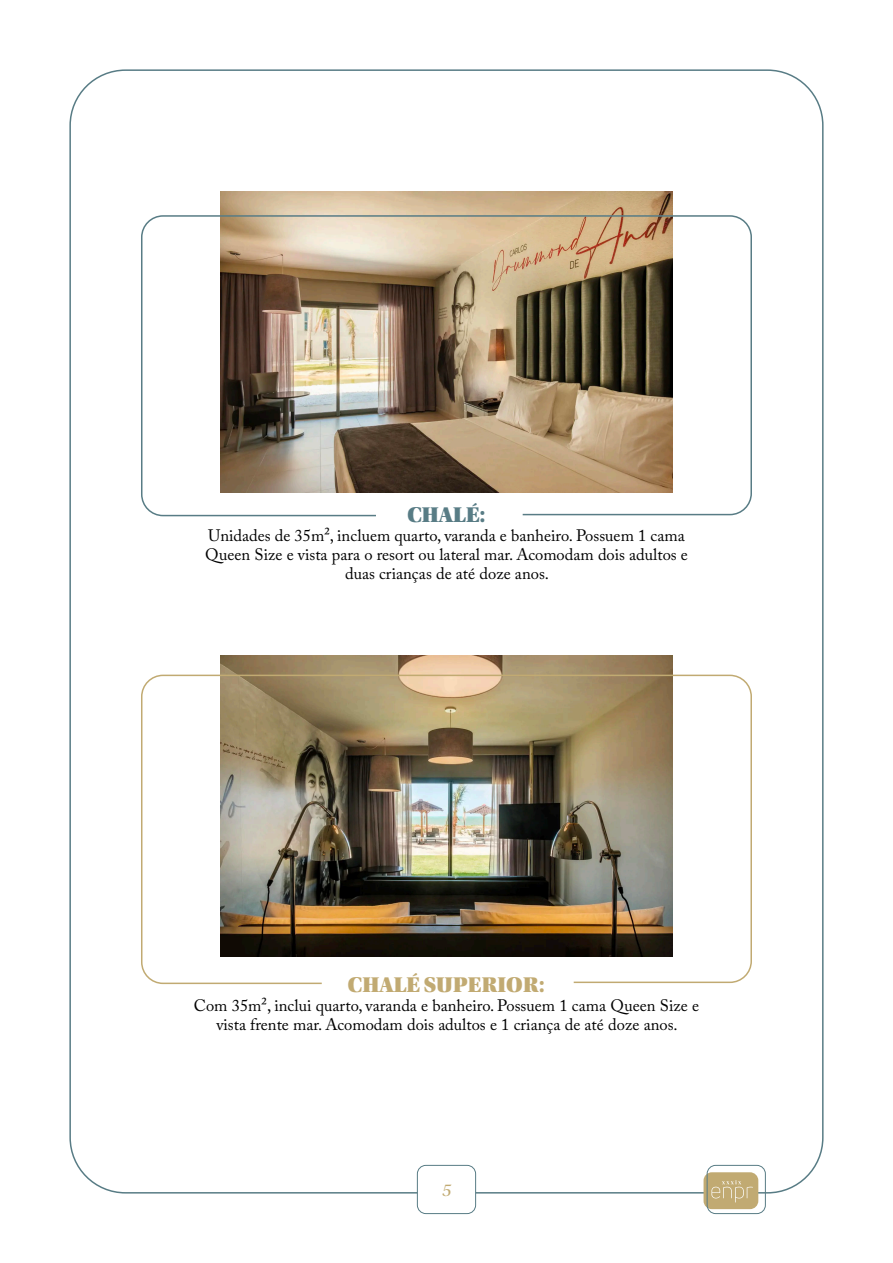
<style>
.page{position:relative;width:893px;height:1263px;background:#fff}
.page>*{position:absolute;margin:0;border:0;box-sizing:border-box;transform-origin:0 0}
.t1{font:22.5px "Utopia Std Black Headline";letter-spacing:.01em;color:#c1aa72}
.t2{font:22.5px "Utopia Std Black Headline";letter-spacing:.01em;color:#587c85}
.t3{font:18px "Utopia Std Subh It";color:#c1aa72}
.t4{font:16.5px/18.9px "Adobe Caslon Pro";color:#000;text-align:center}
</style>
<div class="page">
<div style="left:703px;top:1172px;width:55px;height:37px;background:#c1aa72;border-radius:8px"></div>
<div style="left:707px;top:1165px;width:59px;height:49px;border:1px solid #587c85;border-radius:9px"></div>
<svg style="left:711px;top:1180px;width:42px;height:22px"></svg>
<div style="left:417px;top:1165px;width:59px;height:49px;border:1px solid #587c85;border-radius:9px"></div>
<img style="left:220px;top:191px;width:453px;height:23px">
<img style="left:220px;top:655px;width:452px;height:19px">
<img style="left:141px;top:214px;width:611px;height:303px">
<img style="left:141px;top:674px;width:611px;height:311px">
<h1 class="t2" style="left:407px;top:503px;width:80px">CHALÉ:</h1>
<p class="t4" style="left:205px;top:526px;width:484px">Unidades de 35m², incluem quarto, varanda e banheiro. Possuem 1 cama<br>Queen Size e vista para o resort ou lateral mar. Acomodam dois adultos e duas crianças de até doze anos.</p>
<h1 class="t1" style="left:348px;top:973px;width:199px">CHALÉ SUPERIOR:</h1>
<p class="t4" style="left:194px;top:996px;width:507px">Com 35m², inclui quarto, varanda e banheiro. Possuem 1 cama Queen Size e vista frente mar. Acomodam dois adultos e 1 criança de até doze anos.</p>
<p class="t3" style="left:442px;top:1181px;width:10px">5</p>
</div>
